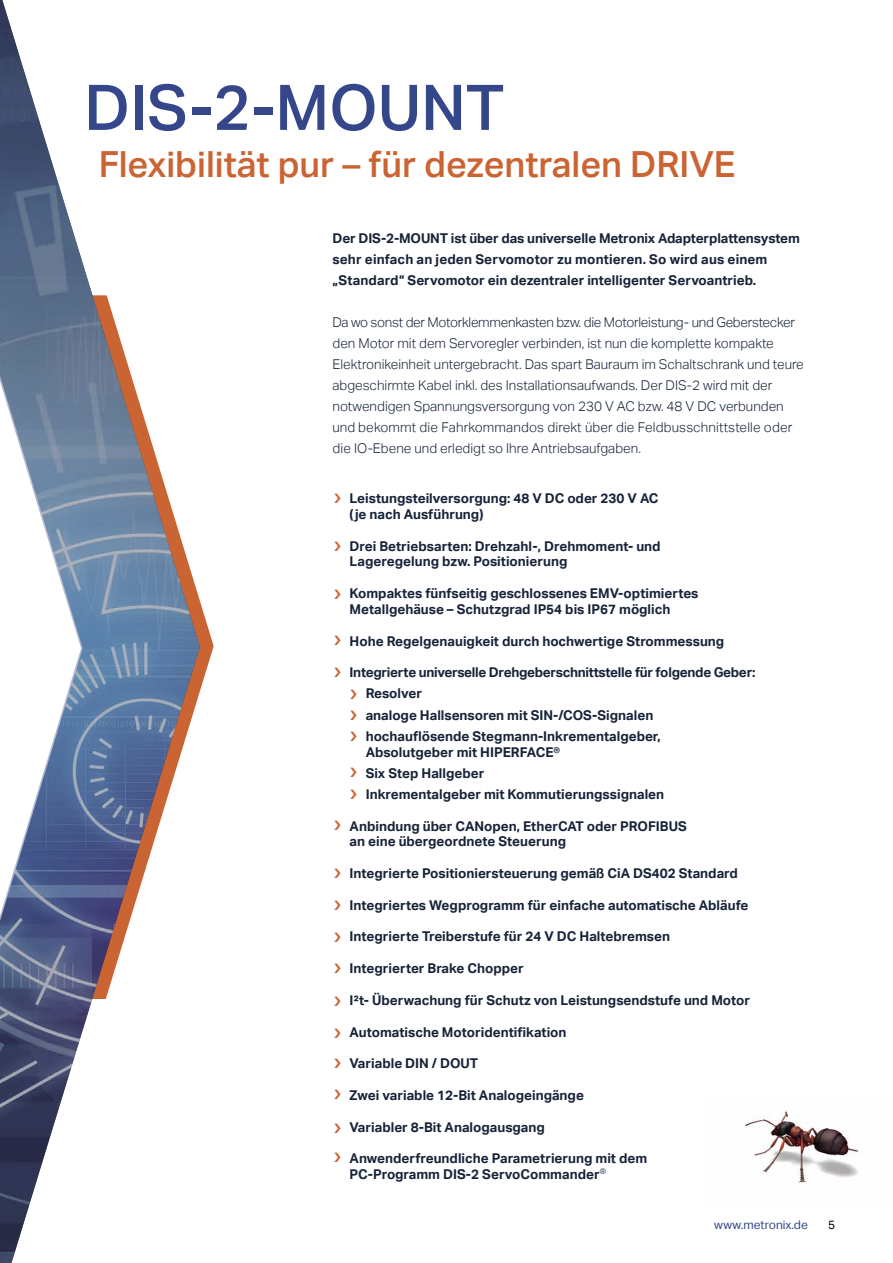
<style>
.page{position:relative;width:893px;height:1263px;background:#fff}
.page>*{position:absolute;margin:0;border:0;box-sizing:border-box;transform-origin:0 0}
.t1{font:500 63px "Aktiv Grotesk";color:#35468a}
.t2{font:500 36px "Aktiv Grotesk";color:#cb6433}
.t3{font:700 13.5px/15.9px "Aktiv Grotesk";color:#172339}
.t4{font:300 13.5px/21px "Aktiv Grotesk";color:#172339}
.t5{font:12px "Aktiv Grotesk";color:#324987}
.t6{font:12px "Aktiv Grotesk";color:#000}
</style>
<div class="page">
<svg style="left:200px;top:601px;width:14px;height:90px"></svg>
<img style="left:0;top:0;width:200px;height:1263px">
<svg style="left:0;top:76px;width:83px;height:1103px"></svg>
<img style="left:0;top:136px;width:68px;height:625px">
<img style="left:745px;top:1111px;width:114px;height:73px">
<h1 class="t1" style="left:84px;top:71px;width:422px">DIS-2-MOUNT</h1>
<h2 class="t2" style="left:99px;top:143px;width:638px">Flexibilität pur – für dezentralen DRIVE</h2>
<p class="t3" style="left:333px;top:228px;width:469px;line-height:21px">Der DIS-2-MOUNT ist über das universelle Metronix Adapterplattensystem sehr einfach an jeden Servomotor zu montieren. So wird aus einem „Standard“ Servomotor ein dezentraler intelligenter Servoantrieb.</p>
<p class="t4" style="left:333px;top:312px;width:473px">Da wo sonst der Motorklemmenkasten bzw. die Motorleistung- und Geberstecker den Motor mit dem Servoregler verbinden, ist nun die komplette kompakte Elektronikeinheit untergebracht. Das spart Bauraum im Schaltschrank und teure abgeschirmte Kabel inkl. des Installationsaufwands. Der DIS-2 wird mit der notwendigen Spannungsversorgung von 230 V AC bzw. 48 V DC verbunden und bekommt die Fahrkommandos direkt über die Feldbusschnittstelle oder die IO-Ebene und erledigt so Ihre Antriebsaufgaben.</p>
<p class="t3" style="left:350px;top:490px;width:310px">Leistungsteilversorgung: 48 V DC oder 230 V AC (je nach Ausführung)</p>
<p class="t3" style="left:350px;top:538px;width:313px">Drei Betriebsarten: Drehzahl-, Drehmoment- und<br>Lageregelung bzw. Positionierung</p>
<p class="t3" style="left:350px;top:585px;width:350px">Kompaktes fünfseitig geschlossenes EMV-optimiertes<br>Metallgehäuse – Schutzgrad IP54 bis IP67 möglich</p>
<p class="t3" style="left:350px;top:633px;width:376px">Hohe Regelgenauigkeit durch hochwertige Strommessung</p>
<p class="t3" style="left:366px;top:662px;width:391px;line-height:21.1px;text-indent:-16px">Integrierte universelle Drehgeberschnittstelle für folgende Geber:<br>Resolver<br>analoge Hallsensoren mit SIN-/COS-Signalen hochauflösende Stegmann-Inkrementalgeber,</p>
<p class="t3" style="left:366px;top:741px;width:300px;line-height:21.1px">Absolutgeber mit HIPERFACE®<br>Six Step Hallgeber<br>Inkrementalgeber mit Kommutierungssignalen</p>
<p class="t3" style="left:350px;top:818px;width:339px">Anbindung über CANopen, EtherCAT oder PROFIBUS an eine übergeordnete Steuerung</p>
<p class="t3" style="left:350px;top:865px;width:390px">Integrierte Positioniersteuerung gemäß CiA DS402 Standard</p>
<p class="t3" style="left:350px;top:897px;width:400px">Integriertes Wegprogramm für einfache automatische Abläufe</p>
<p class="t3" style="left:350px;top:929px;width:322px">Integrierte Treiberstufe für 24 V DC Haltebremsen</p>
<p class="t3" style="left:350px;top:960px;width:176px">Integrierter Brake Chopper</p>
<p class="t3" style="left:350px;top:992px;width:402px">I²t- Überwachung für Schutz von Leistungsendstufe und Motor</p>
<p class="t3" style="left:350px;top:1024px;width:218px">Automatische Motoridentifikation</p>
<p class="t3" style="left:350px;top:1055px;width:130px">Variable DIN / DOUT</p>
<p class="t3" style="left:350px;top:1087px;width:236px">Zwei variable 12-Bit Analogeingänge</p>
<p class="t3" style="left:350px;top:1119px;width:197px">Variabler 8-Bit Analogausgang</p>
<p class="t3" style="left:350px;top:1150px;width:299px">Anwenderfreundliche Parametrierung mit dem<br>PC-Programm DIS-2 ServoCommander<sup>®</sup></p>
<p class="t5" style="left:714px;top:1218px;width:95px">www.metronix.de</p>
<p class="t6" style="left:828px;top:1218px;width:9px">5</p>
</div>
